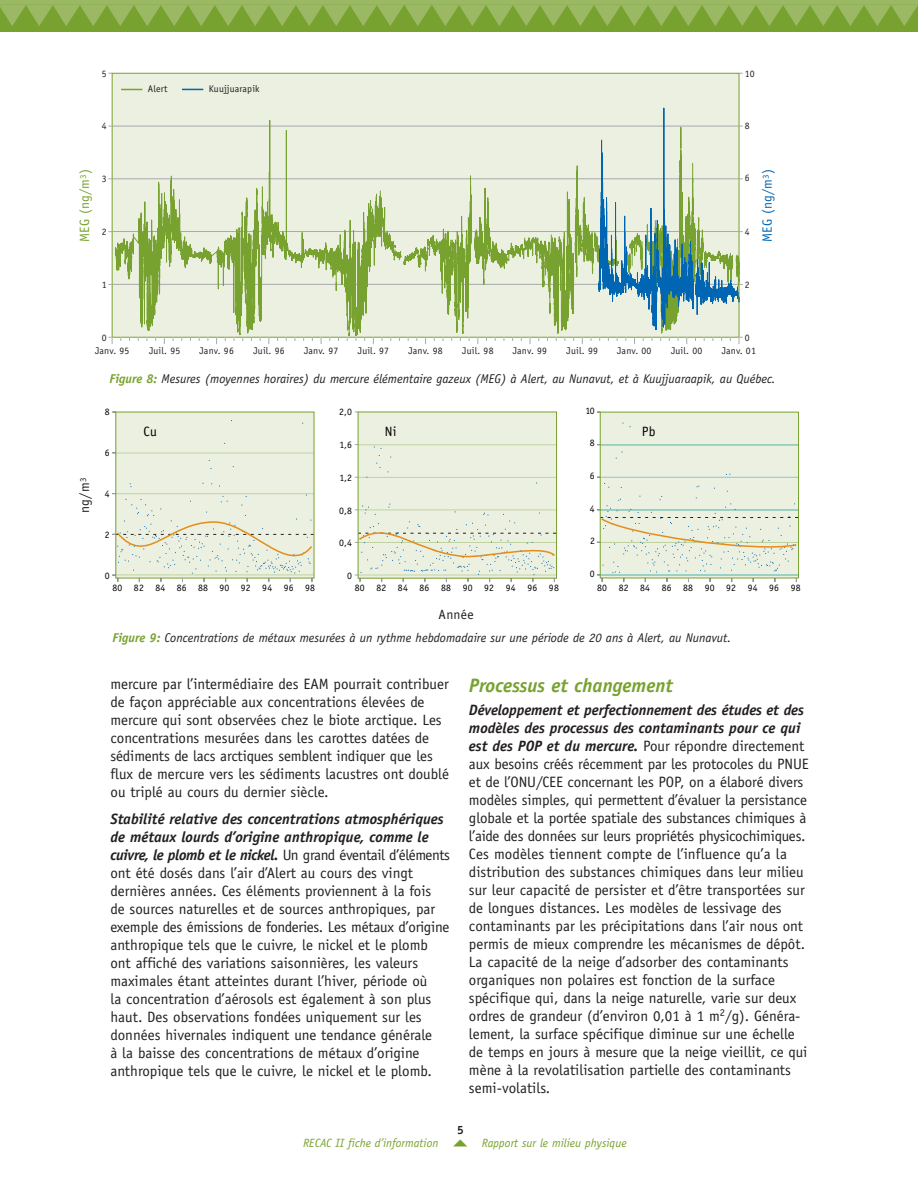
<style>
.page{position:relative;width:918px;height:1188px;background:#fff}
.page>*{position:absolute;margin:0;border:0;box-sizing:border-box;transform-origin:0 0}
.t1{font:italic 700 19.5px "Officina Sans";color:#78a22f}
.t2{font:15px/18px "Officina Sans";color:#231f20}
.t3{font:13.5px "Officina Sans";color:#0066b3}
.t4{font:13.5px "Officina Sans";color:#78a22f}
.t5{font:13.5px "Officina Sans";letter-spacing:.02em;color:#231f20}
.t6{font:13.5px "Officina Sans";color:#000}
.t7{font:italic 12.75px "Officina Sans";color:#231f20}
.t8{font:italic 12px "Officina Sans";color:#78a22f}
.t9{font:700 12px "Officina Sans";color:#231f20}
.t10{font:9.75px/12.8px "Officina Sans";letter-spacing:.02em;color:#231f20}
.t11{font:9.75px "Officina Sans";letter-spacing:.02em;color:#000}
.s1{font-weight:700;color:#78a22f}
.s2{font-weight:700;font-style:italic}
</style>
<div class="page">
<svg style="left:0;top:0;width:918px;height:582px"></svg>
<p class="t10" style="left:102px;top:68px;width:6px">5</p>
<p class="t10" style="left:745px;top:68px;width:11px">10</p>
<p class="t10" style="left:148px;top:83px;width:21px">Alert</p>
<p class="t10" style="left:209px;top:83px;width:52px">Kuujjuarapik</p>
<p class="t10" style="left:102px;top:120px;width:6px">4</p>
<p class="t10" style="left:745px;top:120px;width:6px">8</p>
<p class="t4" style="left:79px;top:242px;width:74px;rotate:-90deg">MEG (ng/m<sup>3</sup>)</p>
<p class="t10" style="left:102px;top:173px;width:6px">3</p>
<p class="t10" style="left:102px;top:226px;width:6px">2</p>
<p class="t10" style="left:745px;top:173px;width:6px">6</p>
<p class="t10" style="left:745px;top:226px;width:6px">4</p>
<p class="t3" style="left:762px;top:242px;width:74px;rotate:-90deg">MEG (ng/m<sup>3</sup>)</p>
<p class="t10" style="left:102px;top:279px;width:6px">1</p>
<p class="t10" style="left:745px;top:279px;width:6px">2</p>
<p class="t10" style="left:95px;top:332px;width:36px;text-indent:7px">0<br>Janv. 95</p>
<p class="t10" style="left:745px;top:332px;width:6px">0</p>
<p class="t10" style="left:149px;top:345px;width:33px">Juil. 95</p>
<p class="t10" style="left:253px;top:345px;width:33px">Juil. 96</p>
<p class="t10" style="left:358px;top:345px;width:33px">Juil. 97</p>
<p class="t10" style="left:462px;top:345px;width:33px">Juil. 98</p>
<p class="t10" style="left:567px;top:345px;width:33px">Juil. 99</p>
<p class="t10" style="left:671px;top:345px;width:33px">Juil. 00</p>
<p class="t10" style="left:200px;top:345px;width:36px">Janv. 96</p>
<p class="t10" style="left:304px;top:345px;width:36px">Janv. 97</p>
<p class="t10" style="left:408px;top:345px;width:36px">Janv. 98</p>
<p class="t10" style="left:513px;top:345px;width:36px">Janv. 99</p>
<p class="t10" style="left:617px;top:345px;width:36px">Janv. 00</p>
<p class="t10" style="left:722px;top:345px;width:36px">Janv. 01</p>
<p class="t5" style="left:79px;top:513px;width:36px;rotate:-90deg">ng/m<sup>3</sup></p>
<p class="t7" style="left:109px;top:373px;width:668px"><span class="s1">Figure 8:</span> Mesures (moyennes horaires) du mercure élémentaire gazeux (MEG) à Alert, au Nunavut, et à Kuujjuaraapik, au Québec.</p>
<p class="t11" style="left:586px;top:407px;width:11px">10</p>
<p class="t11" style="left:339px;top:408px;width:15px">2,0</p>
<p class="t11" style="left:340px;top:441px;width:14px">1,6</p>
<p class="t11" style="left:340px;top:474px;width:14px">1,2</p>
<p class="t11" style="left:339px;top:506px;width:15px">0,8</p>
<p class="t11" style="left:339px;top:539px;width:15px">0,4</p>
<p class="t11" style="left:347px;top:572px;width:6px">0</p>
<p class="t11" style="left:105px;top:408px;width:6px">8</p>
<p class="t11" style="left:105px;top:449px;width:6px">6</p>
<p class="t11" style="left:105px;top:490px;width:6px">4</p>
<p class="t11" style="left:105px;top:531px;width:6px">2</p>
<p class="t11" style="left:105px;top:572px;width:6px">0</p>
<p class="t6" style="left:144px;top:426px;width:15px">Cu</p>
<p class="t6" style="left:385px;top:426px;width:13px">Ni</p>
<p class="t6" style="left:642px;top:426px;width:15px">Pb</p>
<p class="t11" style="left:590px;top:439px;width:6px">8</p>
<p class="t11" style="left:590px;top:472px;width:6px">6</p>
<p class="t11" style="left:590px;top:505px;width:6px">4</p>
<p class="t11" style="left:590px;top:537px;width:6px">2</p>
<p class="t11" style="left:590px;top:570px;width:6px">0</p>
<p class="t11" style="left:113px;top:584px;width:204px">80 82 84 86 88 90 92 94 96 98</p>
<p class="t11" style="left:355px;top:584px;width:206px">80 82 84 86 88 90 92 94 96 98</p>
<p class="t11" style="left:597px;top:584px;width:205px">80 82 84 86 88 90 92 94 96 98</p>
<p class="t5" style="left:439px;top:609px;width:37px">Année</p>
<p class="t7" style="left:113px;top:633px;width:620px"><span class="s1">Figure 9:</span> Concentrations de métaux mesurées à un rythme hebdomadaire sur une période de 20 ans à Alert, au Nunavut.</p>
<p class="t2" style="left:110px;top:676px;width:340px">mercure par l’intermédiaire des EAM pourrait contribuer de façon appréciable aux concentrations élevées de mercure qui sont observées chez le biote arctique. Les concentrations mesurées dans les carottes datées de sédiments de lacs arctiques semblent indiquer que les flux de mercure vers les sédiments lacustres ont doublé ou triplé au cours du dernier siècle.</p>
<p class="t2" style="left:110px;top:811px;width:341px"><span class="s2">Stabilité relative des concentrations atmosphériques de métaux lourds d’origine anthropique, comme le cuivre, le plomb et le nickel.</span> Un grand éventail d’éléments ont été dosés dans l’air d’Alert au cours des vingt dernières années. Ces éléments proviennent à la fois<br>de sources naturelles et de sources anthropiques, par exemple des émissions de fonderies. Les métaux d’origine anthropique tels que le cuivre, le nickel et le plomb ont affiché des variations saisonnières, les valeurs maximales étant atteintes durant l’hiver, période où<br>la concentration d’aérosols est également à son plus haut. Des observations fondées uniquement sur les données hivernales indiquent une tendance générale<br>à la baisse des concentrations de métaux d’origine anthropique tels que le cuivre, le nickel et le plomb.</p>
<h1 class="t1" style="left:469px;top:678px;width:206px">Processus et changement</h1>
<p class="t2" style="left:469px;top:702px;width:341px"><span class="s2">Développement et perfectionnement des études et des modèles des processus des contaminants pour ce qui est des POP et du mercure.</span> Pour répondre directement aux besoins créés récemment par les protocoles du PNUE et de l’ONU/CEE concernant les POP, on a élaboré divers modèles simples, qui permettent d’évaluer la persistance globale et la portée spatiale des substances chimiques à l’aide des données sur leurs propriétés physicochimiques.<br>Ces modèles tiennent compte de l’influence qu’a la distribution des substances chimiques dans leur milieu sur leur capacité de persister et d’être transportées sur de longues distances. Les modèles de lessivage des contaminants par les précipitations dans l’air nous ont permis de mieux comprendre les mécanismes de dépôt.<br>La capacité de la neige d’adsorber des contaminants organiques non polaires est fonction de la surface spécifique qui, dans la neige naturelle, varie sur deux ordres de grandeur (d’environ 0,01 à 1 m<sup>2</sup>/g). Généra&shy;lement, la surface spécifique diminue sur une échelle de temps en jours à mesure que la neige vieillit, ce qui mène à la revolatilisation partielle des contaminants semi-volatils.</p>
<p class="t9" style="left:457px;top:1125px;width:8px">5</p>
<p class="t8" style="left:303px;top:1139px;width:137px">RECAC II fiche d’information</p>
<p class="t8" style="left:482px;top:1139px;width:147px">Rapport sur le milieu physique</p>
</div>
